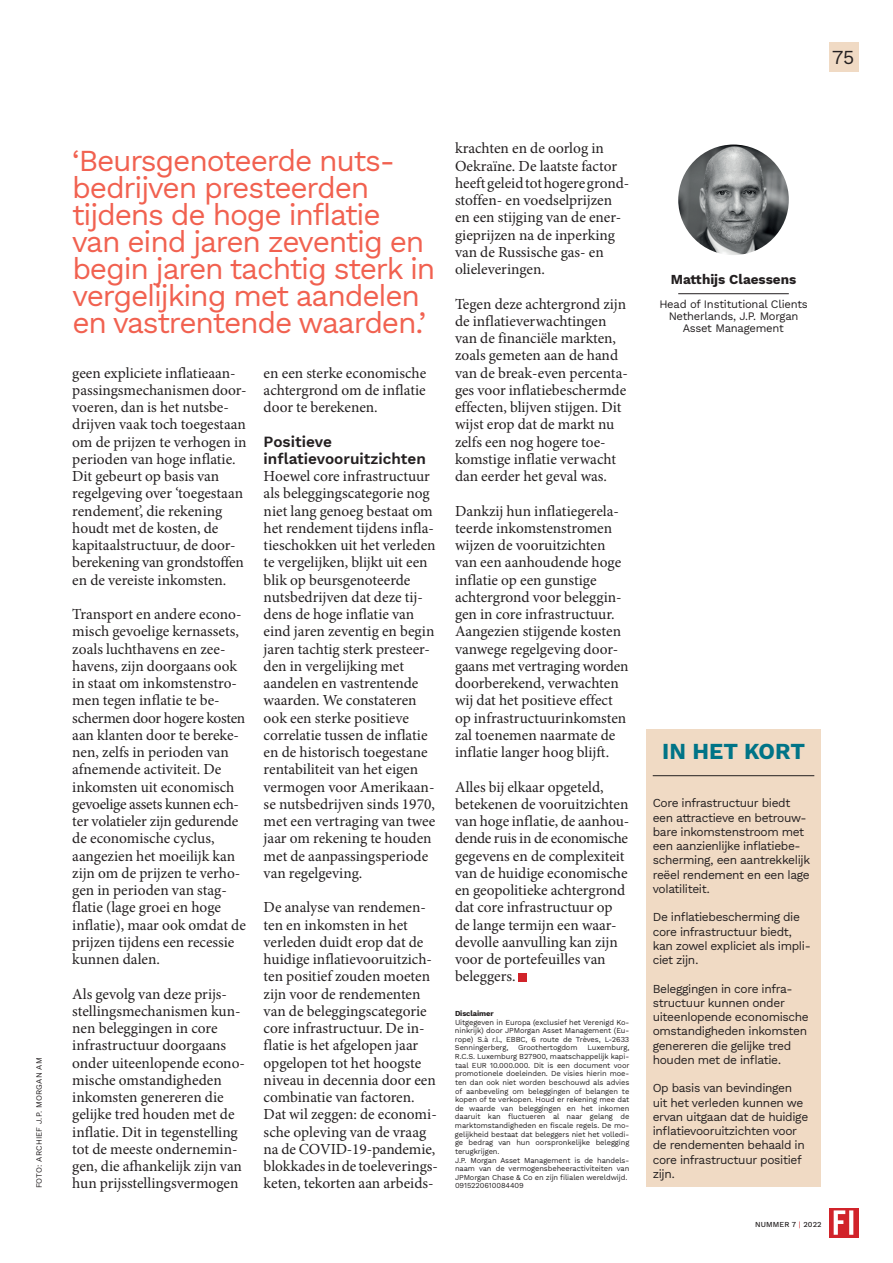
<style>
.page{position:relative;width:893px;height:1263px;background:#fff}
.page>*{position:absolute;margin:0;border:0;box-sizing:border-box;transform-origin:0 0}
.t1{font:30px/27px "Work Sans";letter-spacing:-.04em;color:#f16150}
.t2{font:700 22.5px "Work Sans";color:#007487}
.t3{font:19.5px "Work Sans";color:#231f20}
.t4{font:15.3px/17.2px "Minion Pro";color:#231f20}
.t5{font:600 15.3px/17.2px "Work Sans";color:#231f20}
.t6{font:700 13.5px "Work Sans";color:#231f20}
.t7{font:12px/14.2px "Work Sans";letter-spacing:-.03em;color:#231f20}
.t8{font:11.25px/12px "Work Sans";letter-spacing:-.02em;color:#231f20;text-align:center}
.t9{font:7.95px "Work Sans";letter-spacing:.02em;color:#231f20}
.t10{font:7.5px/8.6px "Work Sans";letter-spacing:-.01em;color:#231f20;text-align:justify}
.t11{font:500 7.5px "Work Sans";letter-spacing:.02em;color:#231f20}
.t12{font:700 7.5px "Work Sans";letter-spacing:-.01em;color:#231f20}
.s1{font-weight:400;color:#d1232a}
</style>
<div class="page">
<svg style="left:829px;top:1208px;width:30px;height:29px"></svg>
<svg style="left:834px;top:1210px;width:19px;height:25px"></svg>
<div style="left:519px;top:973px;width:8px;height:8px;background:#d1232a"></div>
<div style="left:829px;top:43px;width:30px;height:29px;background:#f0dac4"></div>
<img style="left:678px;top:145px;width:111px;height:110px;border-radius:55px">
<hr style="left:678px;top:293px;width:111px;height:1px;background:#231f20">
<div style="left:646px;top:729px;width:175px;height:457px;background:#f0dac4"></div>
<hr style="left:653px;top:775px;width:161px;height:1px;background:#231f20">
<p class="t3" style="left:832px;top:43px;width:24px">75</p>
<p class="t9" style="left:33px;top:1188px;width:132px;rotate:-90deg">FOTO: ARCHIEF J.P. MORGAN AM</p>
<h1 class="t1" style="left:72px;top:146px;width:365px">‘Beursgenoteerde nuts&shy;bedrijven presteerden tijdens de hoge inflatie van eind jaren zeventig en begin jaren tachtig sterk in vergelijking met aandelen en vastrentende waarden.’</h1>
<p class="t4" style="left:72px;top:364px;width:176px">geen expliciete inflatieaan&shy;passingsmechanismen door&shy;voeren, dan is het nutsbe&shy;drijven vaak toch toegestaan om de prijzen te verhogen in perioden van hoge inflatie.<br>Dit gebeurt op basis van regelgeving over ‘toegestaan rendement’, die rekening houdt met de kosten, de kapitaalstructuur, de door&shy;berekening van grondstoffen en de vereiste inkomsten.</p>
<p class="t4" style="left:72px;top:606px;width:175px">Transport en andere econo&shy;misch gevoelige kernassets, zoals luchthavens en zee&shy;havens, zijn doorgaans ook in staat om inkomstenstro&shy;men tegen inflatie te be&shy;schermen door hogere kosten aan klanten door te bereke&shy;nen, zelfs in perioden van afnemende activiteit. De inkomsten uit economisch gevoelige assets kunnen ech&shy;ter volatieler zijn gedurende de economische cyclus, aangezien het moeilijk kan zijn om de prijzen te verho&shy;gen in perioden van stag&shy;flatie (lage groei en hoge inflatie), maar ook omdat de prijzen tijdens een recessie kunnen dalen.</p>
<p class="t4" style="left:72px;top:985px;width:174px">Als gevolg van deze prijs&shy;stellingsmechanismen kun&shy;nen beleggingen in core infrastructuur doorgaans onder uiteenlopende econo&shy;mische omstandigheden inkomsten genereren die gelijke tred houden met de inflatie. Dit in tegenstelling tot de meeste ondernemin&shy;gen, die afhankelijk zijn van</p>
<p class="t4" style="left:72px;top:1175px;width:168px">hun prijsstellingsvermogen</p>
<p class="t4" style="left:264px;top:364px;width:164px;text-align:justify">en een sterke economische achtergrond om de inflatie door te berekenen.</p>
<p class="t5" style="left:264px;top:432px;width:164px">Positieve inflatievooruitzichten</p>
<p class="t4" style="left:264px;top:468px;width:173px">Hoewel core infrastructuur als beleggingscategorie nog niet lang genoeg bestaat om het rendement tijdens infla&shy;tieschokken uit het verleden te vergelijken, blijkt uit een blik op beursgenoteerde nutsbedrijven dat deze tij&shy;dens de hoge inflatie van eind jaren zeventig en begin jaren tachtig sterk presteer&shy;den in vergelijking met aandelen en vastrentende waarden. We constateren ook een sterke positieve correlatie tussen de inflatie en de historisch toegestane rentabiliteit van het eigen vermogen voor Amerikaan&shy;se nutsbedrijven sinds 1970, met een vertraging van twee jaar om rekening te houden met de aanpassingsperiode van regelgeving.</p>
<p class="t4" style="left:264px;top:899px;width:176px">De analyse van rendemen&shy;ten en inkomsten in het verleden duidt erop dat de huidige inflatievooruitzich&shy;ten positief zouden moeten zijn voor de rendementen van de beleggingscategorie core infrastructuur. De in&shy;flatie is het afgelopen jaar opgelopen tot het hoogste niveau in decennia door een combinatie van factoren.<br>Dat wil zeggen: de economi&shy;sche opleving van de vraag na de COVID-19-pandemie, blokkades in de toeleverings&shy;keten, tekorten aan arbeids-</p>
<p class="t4" style="left:455px;top:140px;width:176px">krachten en de oorlog in<br>Oekraïne. De laatste factor heeft geleid tot hogere grond&shy;stoffen- en voedselprijzen en een stijging van de ener&shy;gieprijzen na de inperking van de Russische gas- en olieleveringen.</p>
<p class="t4" style="left:455px;top:295px;width:174px">Tegen deze achtergrond zijn de inflatieverwachtingen van de financiële markten, zoals gemeten aan de hand van de break-even percenta&shy;ges voor inflatiebeschermde effecten, blijven stijgen. Dit wijst erop dat de markt nu zelfs een nog hogere toe&shy;komstige inflatie verwacht dan eerder het geval was.</p>
<p class="t4" style="left:455px;top:502px;width:175px">Dankzij hun inflatiegerela&shy;teerde inkomstenstromen wijzen de vooruitzichten van een aanhoudende hoge inflatie op een gunstige achtergrond voor beleggin&shy;gen in core infrastructuur.<br>Aangezien stijgende kosten vanwege regelgeving door&shy;gaans met vertraging worden doorberekend, verwachten wij dat het positieve effect op infrastructuurinkomsten zal toenemen naarmate de inflatie langer hoog blijft.</p>
<p class="t4" style="left:455px;top:778px;width:176px">Alles bij elkaar opgeteld, betekenen de vooruitzichten van hoge inflatie, de aanhou&shy;dende ruis in de economische gegevens en de complexiteit van de huidige economische en geopolitieke achtergrond dat core infrastructuur op de lange termijn een waar&shy;devolle aanvulling kan zijn voor de portefeuilles van beleggers.</p>
<p class="t12" style="left:455px;top:1008px;width:40px">Disclaimer</p>
<p class="t10" style="left:455px;top:1017px;width:176px">Uitgegeven in Europa (exclusief het Verenigd Ko&shy;ninkrijk) door JPMorgan Asset Management (Eu&shy;rope) S.à r.l., EBBC, 6 route de Trèves, L-2633<br>Senningerberg,</p>
<p class="t10" style="left:455px;top:1043px;width:176px;text-align:left;text-indent:132px">Luxemburg, R.C.S. Luxemburg B27900, maatschappelijk kapi&shy;taal EUR 10.000.000. Dit is een document voor promotionele doeleinden. De visies hierin moe&shy;ten dan ook niet worden beschouwd als advies of aanbeveling om beleggingen of belangen te kopen of te verkopen. Houd er rekening mee dat de waarde van beleggingen en het inkomen daaruit kan fluctueren al naar gelang de marktomstandigheden en fiscale regels. De mo&shy;gelijkheid bestaat dat beleggers niet het volledi&shy;ge bedrag van hun oorspronkelijke belegging terugkrijgen.<br>J.P. Morgan Asset Management is de handels&shy;naam van de vermogensbeheeractiviteiten van JPMorgan Chase &amp; Co en zijn filialen wereldwijd.<br>0915220610084409</p>
<p class="t10" style="left:518px;top:1043px;width:61px">Groothertogdom</p>
<p class="t6" style="left:671px;top:269px;width:127px">Matthijs Claessens</p>
<p class="t8" style="left:659px;top:298px;width:150px">Head of Institutional Clients<br>Netherlands, J.P. Morgan<br>Asset Management</p>
<h2 class="t2" style="left:662px;top:734px;width:144px">IN HET KORT</h2>
<p class="t7" style="left:653px;top:796px;width:159px">Core infrastructuur biedt een attractieve en betrouw&shy;bare inkomstenstroom met een aanzienlijke inflatiebe&shy;scherming, een aantrekkelijk reëel rendement en een lage volatiliteit.</p>
<p class="t7" style="left:653px;top:910px;width:160px">De inflatiebescherming die core infrastructuur biedt, kan zowel expliciet als impli&shy;ciet zijn.</p>
<p class="t7" style="left:653px;top:981px;width:158px">Beleggingen in core infra&shy;structuur kunnen onder uiteenlopende economische omstandigheden inkomsten genereren die gelijke tred houden met de inflatie.</p>
<p class="t7" style="left:653px;top:1081px;width:157px">Op basis van bevindingen uit het verleden kunnen we ervan uitgaan dat de huidige inflatievooruitzichten voor de rendementen behaald in core infrastructuur positief zijn.</p>
<p class="t11" style="left:755px;top:1219px;width:68px">NUMMER 7 <span class="s1">|</span> 2022</p>
</div>
